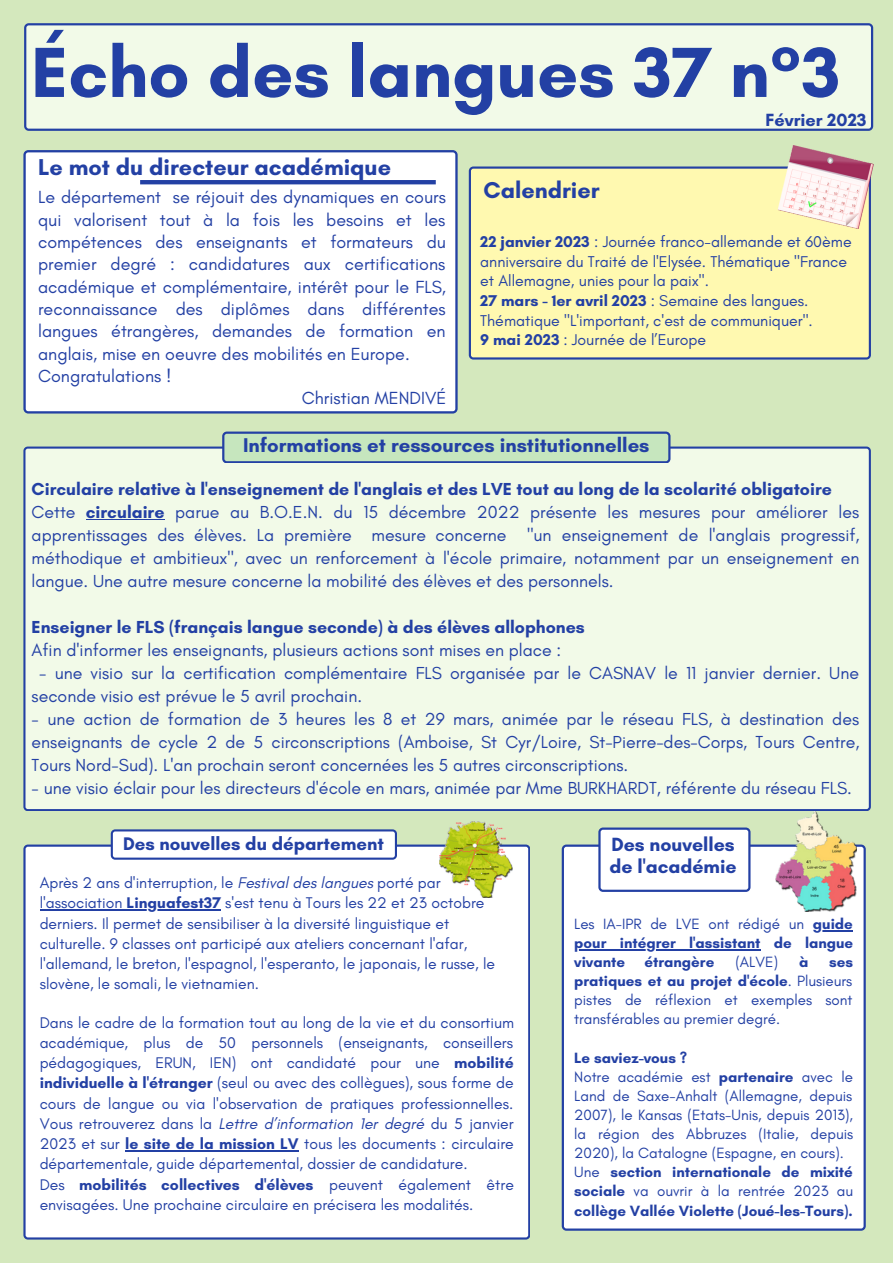
<style>
.page{position:relative;width:893px;height:1264px;background:#fff}
.page>*{position:absolute;margin:0;border:0;box-sizing:border-box;transform-origin:0 0}
.t1{font:700 72.15px "Glacial Indifference";color:#2340a4}
.t2{font:700 23.4px "Glacial Indifference";color:#2340a4}
.t3{font:700 23.25px "Glacial Indifference";color:#2340a4}
.t4{font:700 20.25px "Glacial Indifference";color:#2340a4}
.t5{font:700 19.5px/22.5px "Glacial Indifference";color:#2340a4}
.t6{font:700 18.6px "Glacial Indifference";color:#2340a4}
.t7{font:700 18px "Glacial Indifference";color:#2340a4}
.t8{font:17.85px "Glacial Indifference";color:#2340a4}
.t9{font:17.7px/23px "Glacial Indifference";color:#2340a4}
.t10{font:700 17.7px "Glacial Indifference";color:#2340a4}
.t11{font:15.9px/19.6px "Glacial Indifference";color:#2340a4}
.t12{font:15.75px/20.2px "Glacial Indifference";color:#2340a4}
.t13{font:15.15px/19px "Glacial Indifference";color:#2340a4;text-align:justify}
.t14{font:700 15.15px/19px "Glacial Indifference";color:#2340a4;text-align:justify}
.s1{font-weight:700}
.s2{font-style:italic}
.s3{font-weight:400}
</style>
<div class="page">
<div style="left:0;top:0;width:892px;height:1262px;background:#d4e8bd"></div>
<div style="left:23px;top:150px;width:434px;height:263px;background:#fff"></div>
<div style="left:24px;top:23px;width:849px;height:108px;background:#f2fae8"></div>
<svg style="left:140px;top:180px;width:296px;height:4px"></svg>
<div style="left:23px;top:446px;width:847px;height:365px;background:#f2fae8"></div>
<div style="left:23px;top:844px;width:507px;height:395px;background:#fff"></div>
<svg style="left:111px;top:829px;width:286px;height:30px;background:#e2e6f2"></svg>
<img style="left:439px;top:821px;width:73px;height:76px">
<hr style="left:40px;top:909px;width:87px;height:1px;background:#2340a4">
<hr style="left:127px;top:909px;width:94px;height:1px;background:#2340a4">
<hr style="left:125px;top:1150px;width:174px;height:1px;background:#2340a4">
<hr style="left:86px;top:518px;width:78px;height:1px;background:#2340a4">
<div style="left:561px;top:844px;width:304px;height:386px;background:#fff"></div>
<img style="left:775px;top:811px;width:81px;height:100px">
<hr style="left:812px;top:930px;width:40px;height:1px;background:#2340a4">
<hr style="left:574px;top:949px;width:186px;height:1px;background:#2340a4">
<svg style="left:598px;top:827px;width:152px;height:64px;background:#edeff7"></svg>
<div style="left:469px;top:166px;width:401px;height:193px;background:#fff9b0"></div>
<img style="left:775px;top:145px;width:98px;height:83px">
<svg style="left:222px;top:431px;width:448px;height:32px"></svg>
<h1 class="t1" style="left:31px;top:28px;width:810px">Écho des langues 37 n°3</h1>
<p class="t7" style="left:765px;top:109px;width:103px">Février 2023</p>
<h2 class="t2" style="left:38px;top:153px;width:354px">Le mot du directeur académique</h2>
<p class="t8" style="left:38px;top:186px;width:409px">Le département se réjouit des dynamiques en cours</p>
<p class="t8" style="left:38px;top:209px;width:408px">qui valorisent tout à la fois les besoins et les</p>
<p class="t8" style="left:38px;top:231px;width:409px">compétences des enseignants et formateurs du</p>
<p class="t8" style="left:38px;top:253px;width:409px">premier degré : candidatures aux certifications</p>
<p class="t8" style="left:38px;top:276px;width:409px">académique et complémentaire, intérêt pour le FLS,</p>
<p class="t8" style="left:38px;top:298px;width:409px">reconnaissance des diplômes dans différentes</p>
<p class="t8" style="left:38px;top:320px;width:409px">langues étrangères, demandes de formation en</p>
<p class="t8" style="left:38px;top:343px;width:373px">anglais, mise en oeuvre des mobilités en Europe.</p>
<p class="t8" style="left:38px;top:365px;width:135px">Congratulations !</p>
<p class="t8" style="left:302px;top:387px;width:146px">Christian MENDIVÉ</p>
<h3 class="t3" style="left:483px;top:176px;width:118px">Calendrier</h3>
<p class="t11" style="left:480px;top:231px;width:373px"><span class="s1">22 janvier 2023</span> : Journée franco-allemande et 60ème anniversaire du Traité de l'Elysée. Thématique "France et Allemagne, unies pour la paix".<br><span class="s1">27 mars - 1er avril 2023</span> : Semaine des langues.<br>Thématique "L'important, c'est de communiquer".<br><span class="s1">9 mai 2023</span> : Journée de l’Europe</p>
<p class="t4" style="left:243px;top:433px;width:408px">Informations et ressources institutionnelles</p>
<p class="t9" style="left:32px;top:477px;width:829px"><span class="s1">Circulaire relative à l'enseignement de l'anglais et des LVE tout au long de la scolarité obligatoire </span>Cette <span class="s1">circulaire</span> parue au B.O.E.N. du 15 décembre 2022 présente les mesures pour améliorer les apprentissages des élèves. La première mesure concerne "un enseignement de l'anglais progressif, méthodique et ambitieux", avec un renforcement à l'école primaire, notamment par un enseignement en langue. Une autre mesure concerne la mobilité des élèves et des personnels.</p>
<p class="t10" style="left:32px;top:616px;width:554px">Enseigner le FLS (français langue seconde) à des élèves allophones</p>
<p class="t9" style="left:32px;top:638px;width:531px">Afin d'informer les enseignants, plusieurs actions sont mises en place :</p>
<p class="t9" style="left:32px;top:661px;width:828px;text-indent:8px">- une visio sur la certification complémentaire FLS organisée par le CASNAV le 11 janvier dernier. Une seconde visio est prévue le 5 avril prochain.</p>
<p class="t9" style="left:32px;top:707px;width:829px;text-align:justify">- une action de formation de 3 heures les 8 et 29 mars, animée par le réseau FLS, à destination des enseignants de cycle 2 de 5 circonscriptions (Amboise, St Cyr/Loire, St-Pierre-des-Corps, Tours Centre, Tours Nord-Sud). L'an prochain seront concernées les 5 autres circonscriptions.</p>
<p class="t9" style="left:32px;top:776px;width:821px">- une visio éclair pour les directeurs d'école en mars, animée par Mme BURKHARDT, référente du réseau FLS.</p>
<p class="t6" style="left:123px;top:832px;width:262px">Des nouvelles du département</p>
<p class="t12" style="left:40px;top:872px;width:457px">Après 2 ans d'interruption, le <span class="s2">Festival des langues</span> porté par l'association <span class="s1">Linguafest37</span> s'est tenu à Tours les 22 et 23 octobre derniers. Il permet de sensibiliser à la diversité linguistique et culturelle. 9 classes ont participé aux ateliers concernant l'afar, l'allemand, le breton, l'espagnol, l'esperanto, le japonais, le russe, le slovène, le somali, le vietnamien.</p>
<p class="t12" style="left:40px;top:1011px;width:476px">Dans le cadre de la formation tout au long de la vie et du consortium académique, plus de 50 personnels (enseignants, conseillers pédagogiques, ERUN, IEN) ont candidaté pour une <span class="s1">mobilité individuelle à l'étranger</span> (seul ou avec des collègues), sous forme de cours de langue ou via l'observation de pratiques professionnelles.<br>Vous retrouverez dans la <span class="s2">Lettre d’information 1er degré</span> du 5 janvier 2023 et sur <span class="s1">le site de la mission LV</span> tous les documents : circulaire départementale, guide départemental, dossier de candidature.<br>Des <span class="s1">mobilités collectives d'élèves</span> peuvent également être envisagées. Une prochaine circulaire en précisera les modalités.</p>
<p class="t5" style="left:609px;top:832px;width:129px">Des nouvelles de l'académie</p>
<p class="t14" style="left:574px;top:914px;width:280px"><span class="s3">Les IA-IPR de LVE ont rédigé un</span> guide pour intégrer l'assistant de langue vivante</p>
<p class="t14" style="left:644px;top:952px;width:71px">étrangère</p>
<p class="t13" style="left:735px;top:952px;width:44px">(ALVE)</p>
<p class="t14" style="left:799px;top:952px;width:11px">à</p>
<p class="t13" style="left:574px;top:952px;width:280px;text-indent:255px"><span class="s1">ses pratiques et au projet d'école</span>. Plusieurs pistes de réflexion et exemples sont transférables au premier degré.</p>
<p class="t13" style="left:574px;top:1047px;width:280px;text-align:left"><span class="s1">Le saviez-vous ?<br></span>Notre académie est <span class="s1">partenaire</span> avec le Land de Saxe-Anhalt (Allemagne, depuis 2007), le Kansas (Etats-Unis, depuis 2013), la région des Abbruzes (Italie, depuis 2020), la Catalogne (Espagne, en cours).<br>Une <span class="s1">section internationale de mixité sociale</span> va ouvrir à la rentrée 2023 au <span class="s1">collège Vallée Violette (Joué-les-Tours).</span></p>
</div>
